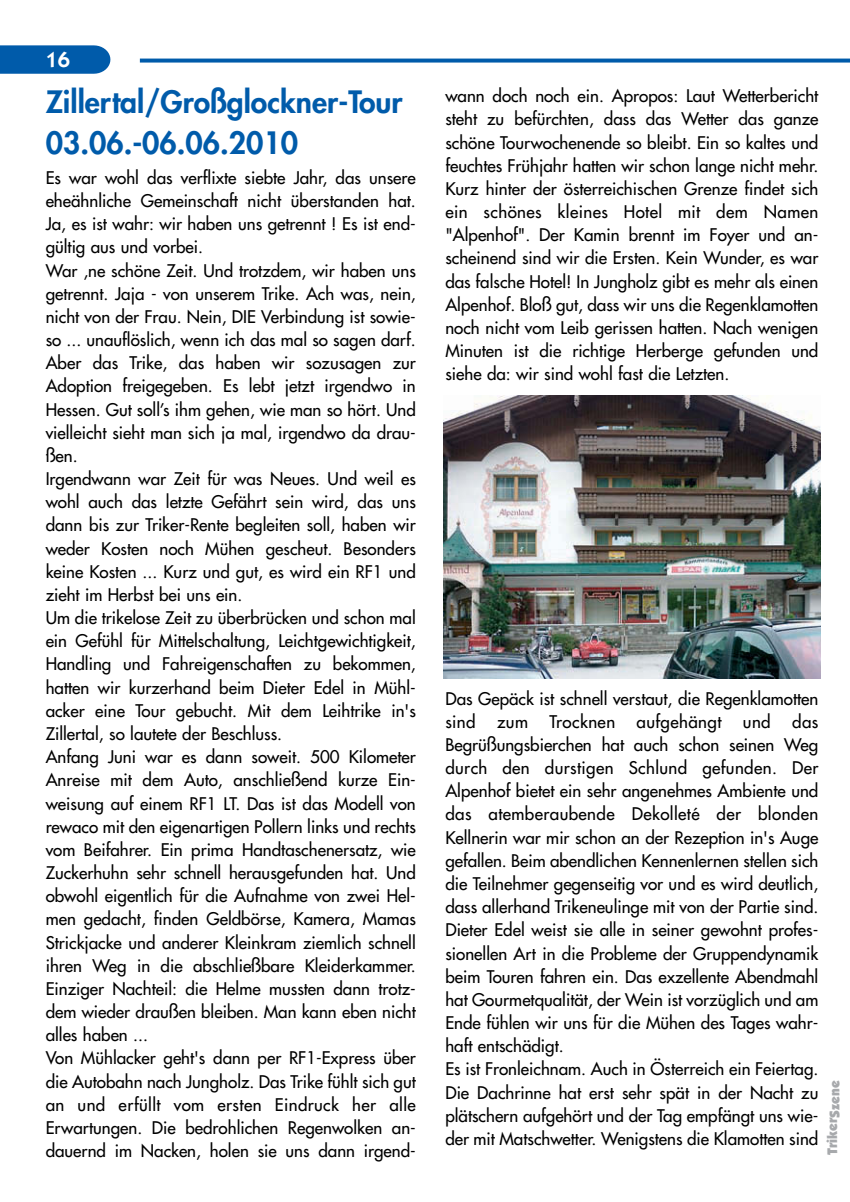
<style>
.page{position:relative;width:850px;height:1202px;background:#fff}
.page>*{position:absolute;margin:0;border:0;box-sizing:border-box;transform-origin:0 0}
.t1{font:800 30px/40.8px "Futura";color:#005baa}
.t2{font:600 22px "Itc Kabel";color:#fff}
.t3{font:17px/23.2px "Futura";color:#000}
.t4{font:17px "Futura";letter-spacing:.025em;color:#000}
.t5{font:900 14px "Itc Kabel";color:#a7a9ac}
</style>
<div class="page">
<svg style="left:0;top:45px;width:110px;height:29px;background:#0c63ae"></svg>
<svg style="left:140px;top:59px;width:710px;height:4px;background:#1c6db3"></svg>
<img style="left:443px;top:396px;width:377px;height:283px">
<p class="t2" style="left:46px;top:51px;width:26px">16</p>
<h1 class="t1" style="left:46px;top:84px;width:358px">Zillertal/Großglockner-Tour<br>03.06.-06.06.2010</h1>
<p class="t3" style="left:46px;top:167px;width:372px">Es war wohl das verflixte siebte Jahr, das unsere eheähnliche Gemeinschaft nicht überstanden hat.<br>Ja, es ist wahr: wir haben uns getrennt ! Es ist end&shy;gültig aus und vorbei.<br>War ‚ne schöne Zeit. Und trotzdem, wir haben uns getrennt. Jaja - von unserem Trike. Ach was, nein, nicht von der Frau. Nein, DIE Verbindung ist sowie&shy;so ... unauflöslich, wenn ich das mal so sagen darf.<br>Aber das Trike, das haben wir sozusagen zur Adoption freigegeben. Es lebt jetzt irgendwo in Hessen. Gut soll’s ihm gehen, wie man so hört. Und vielleicht sieht man sich ja mal, irgendwo da drau&shy;ßen.<br>Irgendwann war Zeit für was Neues. Und weil es wohl auch das letzte Gefährt sein wird, das uns dann bis zur Triker-Rente begleiten soll, haben wir weder Kosten noch Mühen gescheut. Besonders keine Kosten ... Kurz und gut, es wird ein RF1 und zieht im Herbst bei uns ein.<br>Um die trikelose Zeit zu überbrücken und schon mal ein Gefühl für Mittelschaltung, Leichtgewichtigkeit, Handling und Fahreigenschaften zu bekommen, hatten wir kurzerhand beim Dieter Edel in Mühl&shy;acker eine Tour gebucht. Mit dem Leihtrike in's Zillertal, so lautete der Beschluss.<br>Anfang Juni war es dann soweit. 500 Kilometer Anreise mit dem Auto, anschließend kurze Ein&shy;weisung auf einem RF1 LT. Das ist das Modell von rewaco mit den eigenartigen Pollern links und rechts vom Beifahrer. Ein prima Handtaschenersatz, wie Zuckerhuhn sehr schnell herausgefunden hat. Und obwohl eigentlich für die Aufnahme von zwei Hel&shy;men gedacht, finden Geldbörse, Kamera, Mamas Strickjacke und anderer Kleinkram ziemlich schnell ihren Weg in die abschließbare Kleiderkammer.<br>Einziger Nachteil: die Helme mussten dann trotz&shy;dem wieder draußen bleiben. Man kann eben nicht alles haben ...<br>Von Mühlacker geht's dann per RF1-Express über die Autobahn nach Jungholz. Das Trike fühlt sich gut an und erfüllt vom ersten Eindruck her alle Erwartungen. Die bedrohlichen Regenwolken an&shy;dauernd im Nacken, holen sie uns dann irgend-</p>
<p class="t3" style="left:445px;top:86px;width:375px;text-align:justify">wann doch noch ein. Apropos: Laut Wetterbericht steht zu befürchten, dass das Wetter das ganze schöne Tourwochenende so bleibt. Ein so kaltes und feuchtes Frühjahr hatten wir schon lange nicht mehr.<br>Kurz hinter der österreichischen Grenze findet sich ein schönes kleines Hotel mit dem Namen "Alpenhof". Der Kamin brennt im Foyer und an&shy;scheinend sind wir die Ersten. Kein Wunder, es war das falsche Hotel! In Jungholz gibt es mehr als einen Alpenhof. Bloß gut, dass wir uns die Regenklamotten noch nicht vom Leib gerissen hatten. Nach wenigen Minuten ist die richtige Herberge gefunden und siehe da: wir sind wohl fast die Letzten.</p>
<p class="t3" style="left:445px;top:688px;width:375px">Das Gepäck ist schnell verstaut, die Regenklamotten sind</p>
<p class="t3" style="left:497px;top:711px;width:32px">zum</p>
<p class="t4" style="left:550px;top:713px;width:67px">Trocknen</p>
<p class="t4" style="left:637px;top:713px;width:86px">aufgehängt</p>
<p class="t3" style="left:743px;top:711px;width:29px">und</p>
<p class="t3" style="left:445px;top:711px;width:375px;text-indent:347px">das Begrüßungsbierchen hat auch schon seinen Weg durch den durstigen Schlund gefunden. Der Alpenhof bietet ein sehr angenehmes Ambiente und das atemberaubende Dekolleté der blonden Kellnerin war mir schon an der Rezeption in's Auge gefallen. Beim abendlichen Kennenlernen stellen sich die Teilnehmer gegenseitig vor und es wird deutlich, dass allerhand Trikeneulinge mit von der Partie sind.<br>Dieter Edel weist sie alle in seiner gewohnt profes&shy;sionellen Art in die Probleme der Gruppendynamik beim Touren fahren ein. Das exzellente Abendmahl hat Gourmetqualität, der Wein ist vorzüglich und am Ende fühlen wir uns für die Mühen des Tages wahr&shy;haft entschädigt.<br>Es ist Fronleichnam. Auch in Österreich ein Feiertag.<br>Die Dachrinne hat erst sehr spät in der Nacht zu plätschern aufgehört und der Tag empfängt uns wie&shy;der mit Matschwetter. Wenigstens die Klamotten sind</p>
<p class="t5" style="left:827px;top:1155px;width:76px;rotate:-90deg">TrikerSzene</p>
</div>
